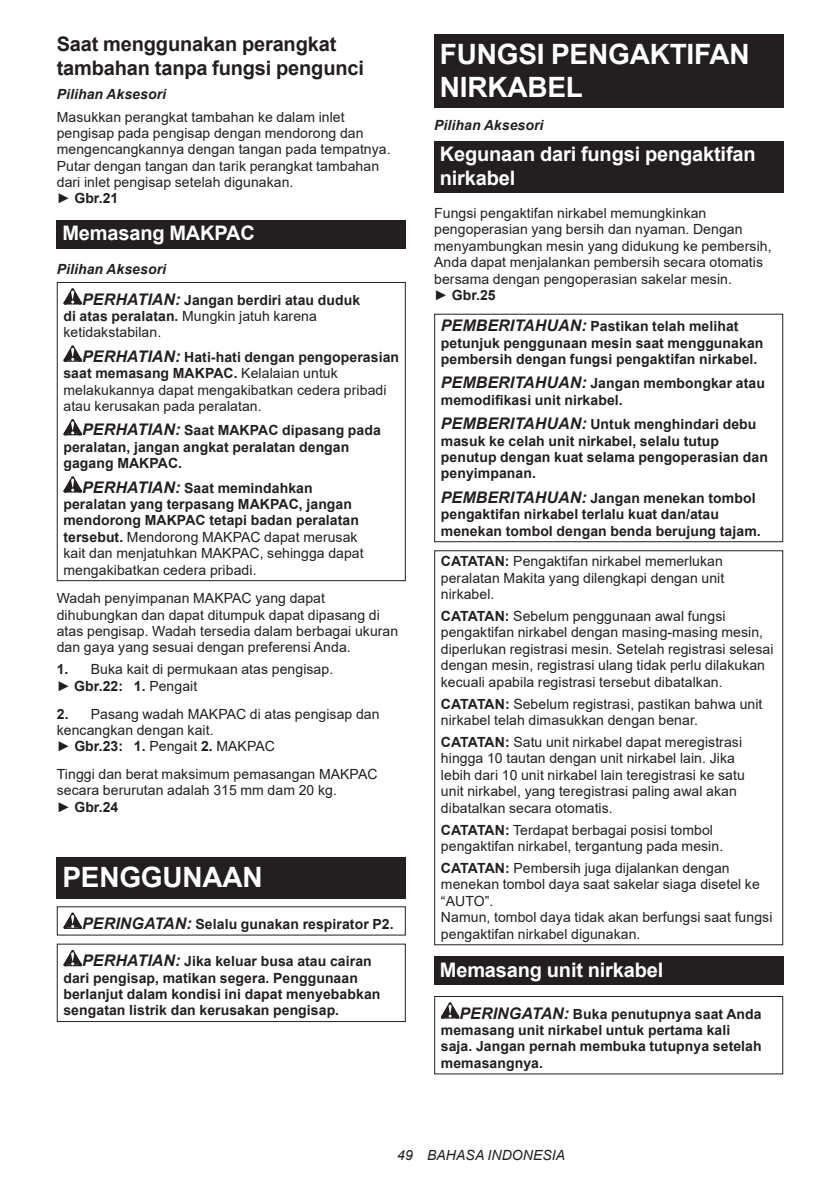
<style>
.page{position:relative;width:840px;height:1191px;background:#fff}
.page>*{position:absolute;margin:0;border:0;box-sizing:border-box;transform-origin:0 0}
.t1{font:700 28px/32.8px "Arial";letter-spacing:-.01em;color:#fff}
.t2{font:700 20px/23.4px "Arial";letter-spacing:-.01em;color:#fff}
.t3{font:700 20px/23.4px "Arial";letter-spacing:-.01em;color:#231f20}
.t4{font:14px/16.4px "Arial";letter-spacing:.005em;color:#231f20}
.t5{font:700 14px/16.4px "Arial";letter-spacing:.005em;color:#231f20}
.t6{font:italic 700 14px "Arial";letter-spacing:.005em;color:#231f20}
.t7{font:italic 14px "Arial";letter-spacing:.005em;color:#231f20}
.s1{font-weight:700}
.s2{font-style:italic}
.s3{font-style:italic;font-size:16px}
.s4{font-weight:700;font-style:italic;font-size:16px}
.s5{font-weight:400}
</style>
<div class="page">
<div style="left:57px;top:220px;width:348px;height:29px;background:#231f20"></div>
<svg style="left:63px;top:288px;width:19px;height:16px"></svg>
<svg style="left:63px;top:345px;width:19px;height:17px"></svg>
<svg style="left:63px;top:419px;width:19px;height:16px"></svg>
<svg style="left:63px;top:476px;width:19px;height:16px"></svg>
<div style="left:57px;top:282px;width:348px;height:299px;border:1px solid #231f20"></div>
<div style="left:57px;top:857px;width:348px;height:41px;background:#231f20"></div>
<svg style="left:63px;top:912px;width:19px;height:17px"></svg>
<svg style="left:63px;top:949px;width:19px;height:17px"></svg>
<div style="left:57px;top:943px;width:348px;height:79px;border:1px solid #231f20"></div>
<div style="left:434px;top:34px;width:348px;height:74px;background:#231f20"></div>
<div style="left:434px;top:141px;width:348px;height:52px;background:#231f20"></div>
<div style="left:434px;top:314px;width:348px;height:228px;border:1px solid #231f20"></div>
<div style="left:434px;top:956px;width:348px;height:29px;background:#231f20"></div>
<svg style="left:440px;top:1002px;width:19px;height:16px"></svg>
<div style="left:434px;top:996px;width:348px;height:78px;border:1px solid #231f20"></div>
<h2 class="t3" style="left:57px;top:33px;width:308px">Saat menggunakan perangkat tambahan tanpa fungsi pengunci</h2>
<p class="t6" style="left:57px;top:85px;width:111px">Pilihan Aksesori</p>
<p class="t4" style="left:57px;top:108px;width:335px">Masukkan perangkat tambahan ke dalam inlet pengisap pada pengisap dengan mendorong dan mengencangkannya dengan tangan pada tempatnya.<br>Putar dengan tangan dan tarik perangkat tambahan dari inlet pengisap setelah digunakan.<br>► <span class="s1">Gbr.21</span></p>
<h2 class="t2" style="left:62px;top:222px;width:194px">Memasang MAKPAC</h2>
<p class="t5" style="left:82px;top:254px;width:279px;line-height:30.6px;text-indent:-25px"><span class="s2">Pilihan Aksesori<br></span><span class="s3">PERHATIAN:</span> Jangan berdiri atau duduk</p>
<p class="t4" style="left:63px;top:308px;width:255px"><span class="s1">di atas peralatan.</span> Mungkin jatuh karena ketidakstabilan.</p>
<p class="t4" style="left:63px;top:348px;width:337px;text-indent:19px"><span class="s4">PERHATIAN:</span> <span class="s1">Hati-hati dengan pengoperasian saat memasang MAKPAC.</span> Kelalaian untuk melakukannya dapat mengakibatkan cedera pribadi atau kerusakan pada peralatan.</p>
<p class="t5" style="left:63px;top:422px;width:319px;text-indent:19px"><span class="s3">PERHATIAN:</span> Saat MAKPAC dipasang pada peralatan, jangan angkat peralatan dengan gagang MAKPAC.</p>
<p class="t5" style="left:63px;top:479px;width:301px;text-indent:19px"><span class="s3">PERHATIAN:</span> Saat memindahkan peralatan yang terpasang MAKPAC, jangan mendorong MAKPAC tetapi badan peralatan tersebut. <span class="s5">Mendorong MAKPAC dapat merusak kait dan menjatuhkan MAKPAC, sehingga dapat mengakibatkan cedera pribadi.</span></p>
<p class="t4" style="left:57px;top:590px;width:343px">Wadah penyimpanan MAKPAC yang dapat dihubungkan dan dapat ditumpuk dapat dipasang di atas pengisap. Wadah tersedia dalam berbagai ukuran dan gaya yang sesuai dengan preferensi Anda.</p>
<p class="t4" style="left:57px;top:661px;width:278px"><span class="s1">1.</span> Buka kait di permukaan atas pengisap. ► <span class="s1">Gbr.22: 1.</span> Pengait</p>
<p class="t4" style="left:57px;top:705px;width:324px"><span class="s1">2.</span> Pasang wadah MAKPAC di atas pengisap dan kencangkan dengan kait.<br>► <span class="s1">Gbr.23: 1.</span> Pengait <span class="s1">2.</span> MAKPAC</p>
<p class="t4" style="left:57px;top:766px;width:322px">Tinggi dan berat maksimum pemasangan MAKPAC secara berurutan adalah 315 mm dam 20 kg.<br>► <span class="s1">Gbr.24</span></p>
<h1 class="t1" style="left:62px;top:861px;width:202px">PENGGUNAAN</h1>
<p class="t5" style="left:82px;top:916px;width:313px"><span class="s3">PERINGATAN:</span> Selalu gunakan respirator P2.</p>
<p class="t5" style="left:63px;top:953px;width:318px;text-indent:19px"><span class="s3">PERHATIAN:</span> Jika keluar busa atau cairan dari pengisap, matikan segera. Penggunaan berlanjut dalam kondisi ini dapat menyebabkan sengatan listrik dan kerusakan pengisap.</p>
<h1 class="t1" style="left:439px;top:38px;width:311px">FUNGSI PENGAKTIFAN<br>NIRKABEL</h1>
<p class="t6" style="left:434px;top:116px;width:111px">Pilihan Aksesori</p>
<h2 class="t2" style="left:439px;top:143px;width:317px">Kegunaan dari fungsi pengaktifan nirkabel</h2>
<p class="t4" style="left:434px;top:205px;width:339px">Fungsi pengaktifan nirkabel memungkinkan pengoperasian yang bersih dan nyaman. Dengan menyambungkan mesin yang didukung ke pembersih, Anda dapat menjalankan pembersih secara otomatis bersama dengan pengoperasian sakelar mesin.<br>► <span class="s1">Gbr.25</span></p>
<p class="t5" style="left:440px;top:318px;width:324px"><span class="s3">PEMBERITAHUAN:</span> Pastikan telah melihat petunjuk penggunaan mesin saat menggunakan pembersih dengan fungsi pengaktifan nirkabel.</p>
<p class="t5" style="left:440px;top:375px;width:325px"><span class="s3">PEMBERITAHUAN:</span> Jangan membongkar atau memodifikasi unit nirkabel.</p>
<p class="t5" style="left:440px;top:416px;width:328px"><span class="s3">PEMBERITAHUAN:</span> Untuk menghindari debu masuk ke celah unit nirkabel, selalu tutup penutup dengan kuat selama pengoperasian dan penyimpanan.</p>
<p class="t5" style="left:440px;top:490px;width:321px"><span class="s3">PEMBERITAHUAN:</span> Jangan menekan tombol pengaktifan nirkabel terlalu kuat dan/atau menekan tombol dengan benda berujung tajam.</p>
<p class="t4" style="left:440px;top:553px;width:285px;text-align:justify"><span class="s1">CATATAN:</span> Pengaktifan nirkabel memerlukan peralatan Makita yang dilengkapi dengan unit nirkabel.</p>
<p class="t4" style="left:440px;top:608px;width:334px"><span class="s1">CATATAN:</span> Sebelum penggunaan awal fungsi pengaktifan nirkabel dengan masing-masing mesin, diperlukan registrasi mesin. Setelah registrasi selesai dengan mesin, registrasi ulang tidak perlu dilakukan kecuali apabila registrasi tersebut dibatalkan.</p>
<p class="t4" style="left:440px;top:695px;width:323px"><span class="s1">CATATAN:</span> Sebelum registrasi, pastikan bahwa unit nirkabel telah dimasukkan dengan benar.</p>
<p class="t4" style="left:440px;top:734px;width:305px"><span class="s1">CATATAN:</span> Satu unit nirkabel dapat meregistrasi hingga 10 tautan dengan unit nirkabel lain. Jika lebih dari 10 unit nirkabel lain teregistrasi ke satu unit nirkabel, yang teregistrasi paling awal akan dibatalkan secara otomatis.</p>
<p class="t4" style="left:440px;top:821px;width:284px"><span class="s1">CATATAN:</span> Terdapat berbagai posisi tombol pengaktifan nirkabel, tergantung pada mesin.</p>
<p class="t4" style="left:440px;top:860px;width:333px"><span class="s1">CATATAN:</span> Pembersih juga dijalankan dengan menekan tombol daya saat sakelar siaga disetel ke “AUTO”.<br>Namun, tombol daya tidak akan berfungsi saat fungsi pengaktifan nirkabel digunakan.</p>
<h2 class="t2" style="left:439px;top:958px;width:225px">Memasang unit nirkabel</h2>
<p class="t5" style="left:440px;top:1005px;width:322px;text-indent:19px"><span class="s3">PERINGATAN:</span> Buka penutupnya saat Anda memasang unit nirkabel untuk pertama kali saja. Jangan pernah membuka tutupnya setelah memasangnya.</p>
<p class="t7" style="left:397px;top:1146px;width:169px">49 BAHASA INDONESIA</p>
</div>
